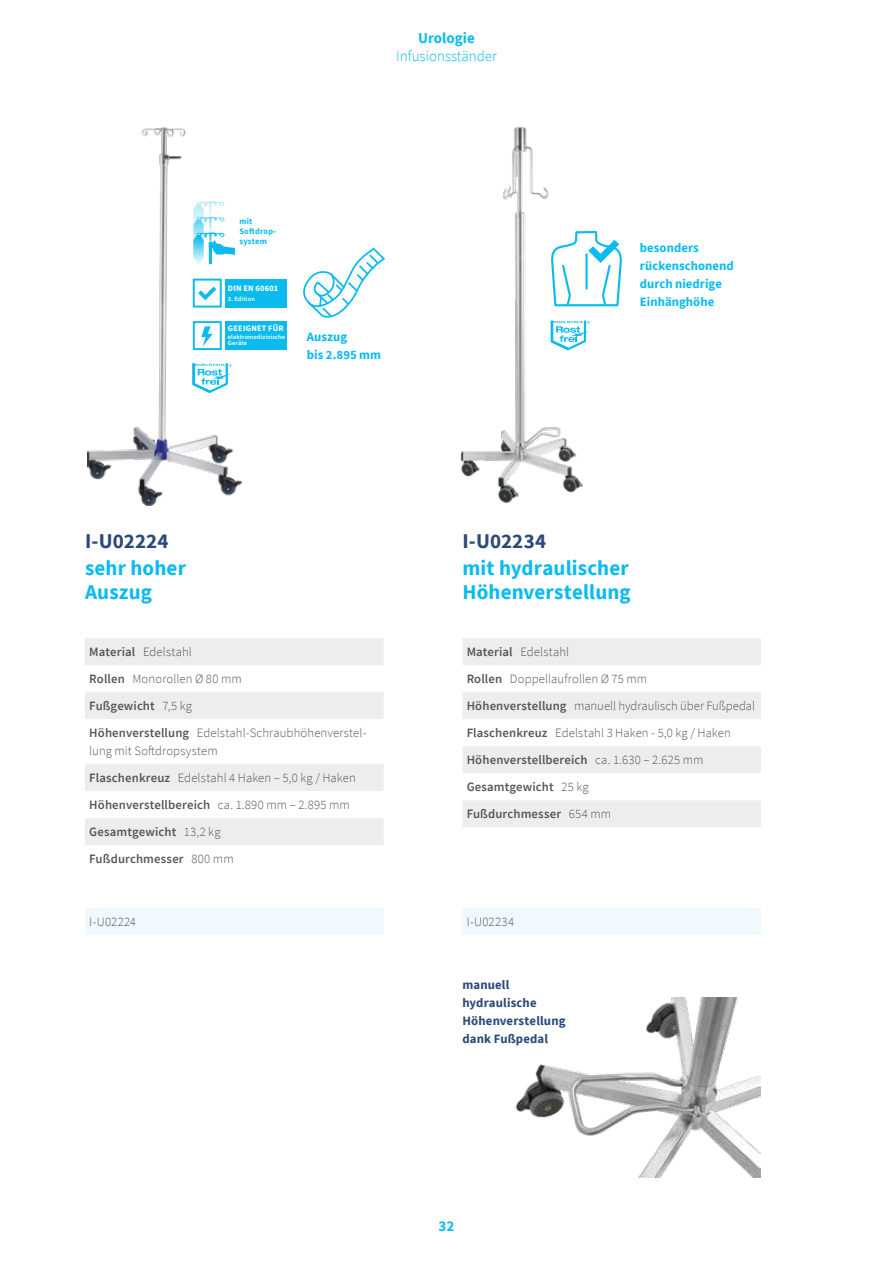
<style>
.page{position:relative;width:893px;height:1263px;background:#fff}
.page>*{position:absolute;margin:0;border:0;box-sizing:border-box;transform-origin:0 0}
.t1{font:700 21px/24px "Source Sans Pro";letter-spacing:.01em;color:#0bbbef}
.t2{font:700 21px "Source Sans Pro";letter-spacing:.005em;color:#2c4a79}
.t3{font:300 15px "Source Sans Pro";color:#0bbbef}
.t4{font:700 15px "Source Sans Pro";color:#0bbbef}
.t5{font:300 12.75px/27px "Source Sans Pro";letter-spacing:.005em;color:#575756}
.t6{font:700 12.75px/18px "Source Sans Pro";letter-spacing:.005em;color:#0bbbef}
.t7{font:700 12.75px/18px "Source Sans Pro";letter-spacing:.015em;color:#2c4a79}
.t8{font:700 8.4px "Source Sans Pro";letter-spacing:.025em;color:#fff}
.t9{font:700 8.4px/9.8px "Source Sans Pro";letter-spacing:.025em;color:#0bbbef}
.t10{font:600 6.45px/6.8px "Source Sans Pro";letter-spacing:.015em;color:#fff}
.s1{font-weight:600}
</style>
<div class="page">
<img style="left:87px;top:128px;width:155px;height:377px">
<img style="left:460px;top:127px;width:137px;height:376px">
<img style="left:515px;top:998px;width:246px;height:180px">
<div style="left:225px;top:321px;width:62px;height:29px;background:#0bbbef"></div>
<div style="left:193px;top:321px;width:29px;height:29px;border:2px solid #0bbbef"></div>
<svg style="left:201px;top:326px;width:12px;height:20px"></svg>
<div style="left:225px;top:279px;width:62px;height:29px;background:#0bbbef"></div>
<div style="left:193px;top:279px;width:29px;height:29px;border:2px solid #0bbbef"></div>
<svg style="left:198px;top:286px;width:18px;height:14px"></svg>
<svg style="left:193px;top:364px;width:39px;height:29px"></svg>
<svg style="left:551px;top:321px;width:39px;height:29px"></svg>
<div style="left:85px;top:638px;width:299px;height:27px;background:#ededed"></div>
<svg style="left:85px;top:692px;width:299px;height:153px;fill:#ededed"></svg>
<div style="left:462px;top:638px;width:299px;height:189px;background:#ededed"></div>
<svg style="left:462px;top:665px;width:299px;height:135px"></svg>
<div style="left:85px;top:908px;width:299px;height:27px;background:#f0f9fe"></div>
<div style="left:462px;top:908px;width:299px;height:27px;background:#f0f9fe"></div>
<svg style="left:550px;top:232px;width:72px;height:76px"></svg>
<svg style="left:193px;top:201px;width:41px;height:64px"></svg>
<svg style="left:303px;top:248px;width:82px;height:70px"></svg>
<p class="t4" style="left:418px;top:28px;width:58px">Urologie</p>
<p class="t3" style="left:396px;top:47px;width:102px">Infusionsständer</p>
<p class="t9" style="left:239px;top:216px;width:38px">mit<br>Softdrop&shy;system</p>
<p class="t8" style="left:228px;top:282px;width:52px">DIN EN 60601</p>
<p class="t10" style="left:228px;top:295px;width:28px">3. Edition</p>
<p class="t8" style="left:228px;top:322px;width:57px">GEEIGNET FÜR</p>
<p class="t10" style="left:228px;top:333px;width:59px">elektromedizinische<br>Geräte</p>
<p class="t6" style="left:307px;top:328px;width:76px">Auszug<br>bis 2.895 mm</p>
<p class="t6" style="left:640px;top:239px;width:95px">besonders rückenschonend durch niedrige<br>Einhänghöhe</p>
<h1 class="t2" style="left:85px;top:527px;width:85px">I-U02224</h1>
<h1 class="t1" style="left:85px;top:556px;width:103px">sehr hoher<br>Auszug</h1>
<p class="t5" style="left:89px;top:638px;width:279px"><span class="s1">Material</span> Edelstahl<br><span class="s1">Rollen</span> Monorollen Ø 80 mm<br><span class="s1">Fußgewicht</span> 7,5 kg<br><span class="s1">Höhenverstellung</span> Edelstahl-Schraubhöhenverstel-</p>
<p class="t5" style="left:89px;top:737px;width:268px">lung mit Softdropsystem<br><span class="s1">Flaschenkreuz</span> Edelstahl 4 Haken – 5,0 kg / Haken<br><span class="s1">Höhenverstellbereich</span> ca. 1.890 mm – 2.895 mm<br><span class="s1">Gesamtgewicht</span> 13,2 kg<br><span class="s1">Fußdurchmesser</span> 800 mm</p>
<h1 class="t2" style="left:462px;top:527px;width:85px">I-U02234</h1>
<h1 class="t1" style="left:462px;top:556px;width:170px">mit hydraulischer<br>Höhenverstellung</h1>
<p class="t5" style="left:467px;top:638px;width:290px"><span class="s1">Material</span> Edelstahl<br><span class="s1">Rollen</span> Doppellaufrollen Ø 75 mm<br><span class="s1">Höhenverstellung</span> manuell hydraulisch über Fußpedal <span class="s1">Flaschenkreuz</span> Edelstahl 3 Haken - 5,0 kg / Haken <span class="s1">Höhenverstellbereich</span> ca. 1.630 – 2.625 mm <span class="s1">Gesamtgewicht</span> 25 kg<br><span class="s1">Fußdurchmesser</span> 654 mm</p>
<p class="t5" style="left:89px;top:908px;width:48px">I-U02224</p>
<p class="t5" style="left:467px;top:908px;width:49px">I-U02234</p>
<p class="t7" style="left:462px;top:976px;width:105px">manuell hydraulische<br>Höhenverstellung dank Fußpedal</p>
<p class="t4" style="left:439px;top:1216px;width:17px">32</p>
</div>
